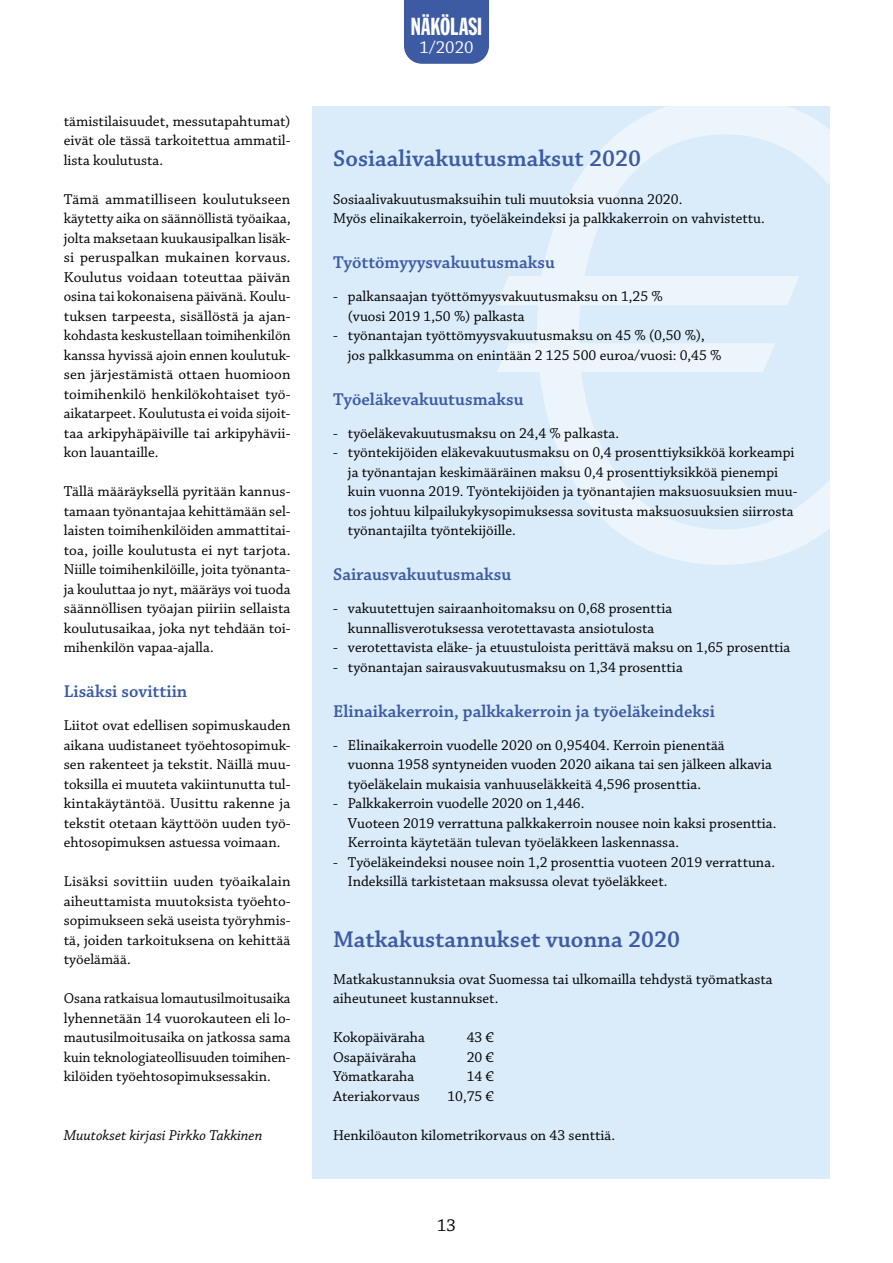
<style>
.page{position:relative;width:893px;height:1263px;background:#fff}
.page>*{position:absolute;margin:0;border:0;box-sizing:border-box;transform-origin:0 0}
.Otsikko_pienempi{font:600 24px "Chaparral Pro";color:#3c5ba3}
.t1{font:extra-condensed 24px "Franklin Gothic Extra Condensed S Si";color:#fff}
.Väliotsikko{font:600 18px "Chaparral Pro";color:#3c5ba3}
.t2{font:18px "Chaparral Pro";color:#fff}
.t3{font:18px "Chaparral Pro";color:#000}
.Leipis{font:15px/19.5px "Chaparral Pro";color:#000;text-align:justify}
.Leipis_luettelo{font:15px/19.5px "Chaparral Pro";color:#000}
.Leipis-2{font:italic 15px "Chaparral Pro";color:#000}
</style>
<div class="page">
<div style="left:312px;top:106px;width:517px;height:1073px;background:#daebfa"></div>
<svg style="left:497px;top:106px;width:332px;height:459px"></svg>
<div style="left:404px;top:0;width:85px;height:64px;background:#3c5ba3"></div>
<p class="Leipis" style="left:64px;top:112px;width:228px">tämistilaisuudet, messutapahtumat) eivät ole tässä tarkoitettua ammatil&shy;lista koulutusta.</p>
<p class="Leipis" style="left:64px;top:190px;width:228px">Tämä ammatilliseen koulutukseen käytetty aika on säännöllistä työaikaa, jolta maksetaan kuukausipalkan lisäk&shy;si peruspalkan mukainen korvaus.<br>Koulutus voidaan toteuttaa päivän osina tai kokonaisena päivänä. Koulu&shy;tuksen tarpeesta, sisällöstä ja ajan&shy;kohdasta keskustellaan toimihenkilön kanssa hyvissä ajoin ennen koulutuk&shy;sen järjestämistä ottaen huomioon toimihenkilö henkilökohtaiset työ&shy;aikatarpeet. Koulutusta ei voida sijoit&shy;taa arkipyhäpäiville tai arkipyhävii&shy;kon lauantaille.</p>
<p class="Leipis" style="left:64px;top:482px;width:228px">Tällä määräyksellä pyritään kannus&shy;tamaan työnantajaa kehittämään sel&shy;laisten toimihenkilöiden ammattitai&shy;toa, joille koulutusta ei nyt tarjota.<br>Niille toimihenkilöille, joita työnanta&shy;ja kouluttaa jo nyt, määräys voi tuoda säännöllisen työajan piiriin sellaista koulutusaikaa, joka nyt tehdään toi&shy;mihenkilön vapaa-ajalla.</p>
<p class="Väliotsikko" style="left:64px;top:681px;width:125px">Lisäksi sovittiin</p>
<p class="Leipis" style="left:64px;top:716px;width:228px">Liitot ovat edellisen sopimuskauden aikana uudistaneet työehtosopimuk&shy;sen rakenteet ja tekstit. Näillä muu&shy;toksilla ei muuteta vakiintunutta tul&shy;kintakäytäntöä. Uusittu rakenne ja tekstit otetaan käyttöön uuden työ&shy;ehtosopimuksen astuessa voimaan.</p>
<p class="Leipis" style="left:64px;top:872px;width:228px">Lisäksi sovittiin uuden työaikalain aiheuttamista muutoksista työehto&shy;sopimukseen sekä useista työryhmis&shy;tä, joiden tarkoituksena on kehittää työelämää.</p>
<p class="Leipis" style="left:64px;top:989px;width:228px">Osana ratkaisua lomautusilmoitusaika lyhennetään 14 vuorokauteen eli lo&shy;mautusilmoitusaika on jatkossa sama kuin teknologiateollisuuden toimihen&shy;kilöiden työehtosopimuksessakin.</p>
<p class="Leipis-2" style="left:64px;top:1127px;width:200px">Muutokset kirjasi Pirkko Takkinen</p>
<h1 class="t1" style="left:411px;top:14px;width:73px">NÄKÖLASI</h1>
<p class="t2" style="left:419px;top:38px;width:56px">1/2020</p>
<p class="Otsikko_pienempi" style="left:333px;top:144px;width:309px">Sosiaalivakuutusmaksut 2020</p>
<p class="Leipis" style="left:333px;top:190px;width:351px">Sosiaalivakuutusmaksuihin tuli muutoksia vuonna 2020.</p>
<p class="Leipis" style="left:333px;top:209px;width:433px">Myös elinaikakerroin, työeläkeindeksi ja palkkakerroin on vahvistettu.</p>
<p class="Väliotsikko" style="left:333px;top:252px;width:223px">Työttömyyysvakuutusmaksu</p>
<p class="Leipis_luettelo" style="left:348px;top:287px;width:316px;text-indent:-15px">- palkansaajan työttömyysvakuutusmaksu on 1,25 % (vuosi 2019 1,50 %) palkasta</p>
<p class="Leipis_luettelo" style="left:348px;top:326px;width:375px;text-indent:-15px">- työnantajan työttömyysvakuutusmaksu on 45 % (0,50 %), jos palkkasumma on enintään 2 125 500 euroa/vuosi: 0,45 %</p>
<p class="Väliotsikko" style="left:333px;top:389px;width:192px">Työeläkevakuutusmaksu</p>
<p class="Leipis_luettelo" style="left:333px;top:424px;width:288px">- työeläkevakuutusmaksu on 24,4 % palkasta.</p>
<p class="Leipis_luettelo" style="left:348px;top:443px;width:451px;text-indent:-15px">- työntekijöiden eläkevakuutusmaksu on 0,4 prosenttiyksikköä korkeampi ja työnantajan keskimääräinen maksu 0,4 prosenttiyksikköä pienempi kuin vuonna 2019. Työntekijöiden ja työnantajien maksuosuuksien muu&shy;tos johtuu kilpailukykysopimuksessa sovitusta maksuosuuksien siirrosta työnantajilta työntekijöille.</p>
<p class="Väliotsikko" style="left:333px;top:564px;width:180px">Sairausvakuutusmaksu</p>
<p class="Leipis_luettelo" style="left:333px;top:599px;width:341px;text-align:center">- vakuutettujen sairaanhoitomaksu on 0,68 prosenttia kunnallisverotuksessa verotettavasta ansiotulosta</p>
<p class="Leipis_luettelo" style="left:333px;top:638px;width:459px">- verotettavista eläke- ja etuustuloista perittävä maksu on 1,65 prosenttia</p>
<p class="Leipis_luettelo" style="left:333px;top:658px;width:351px">- työnantajan sairausvakuutusmaksu on 1,34 prosenttia</p>
<p class="Väliotsikko" style="left:333px;top:701px;width:383px">Elinaikakerroin, palkkakerroin ja työeläkeindeksi</p>
<p class="Leipis_luettelo" style="left:348px;top:736px;width:425px;text-indent:-15px">- Elinaikakerroin vuodelle 2020 on 0,95404. Kerroin pienentää vuonna 1958 syntyneiden vuoden 2020 aikana tai sen jälkeen alkavia työeläkelain mukaisia vanhuuseläkkeitä 4,596 prosenttia.</p>
<p class="Leipis_luettelo" style="left:348px;top:794px;width:430px;text-indent:-15px">- Palkkakerroin vuodelle 2020 on 1,446.<br>Vuoteen 2019 verrattuna palkkakerroin nousee noin kaksi prosenttia.<br>Kerrointa käytetään tulevan työeläkkeen laskennassa.</p>
<p class="Leipis_luettelo" style="left:348px;top:853px;width:429px;text-indent:-15px">- Työeläkeindeksi nousee noin 1,2 prosenttia vuoteen 2019 verrattuna.<br>Indeksillä tarkistetaan maksussa olevat työeläkkeet.</p>
<p class="Otsikko_pienempi" style="left:333px;top:925px;width:348px">Matkakustannukset vuonna 2020</p>
<p class="Leipis" style="left:333px;top:970px;width:441px">Matkakustannuksia ovat Suomessa tai ulkomailla tehdystä työmatkasta</p>
<p class="Leipis" style="left:333px;top:989px;width:167px">aiheutuneet kustannukset.</p>
<p class="Leipis" style="left:333px;top:1028px;width:93px">Kokopäiväraha</p>
<p class="Leipis" style="left:467px;top:1028px;width:28px">43 €</p>
<p class="Leipis" style="left:333px;top:1048px;width:85px">Osapäiväraha</p>
<p class="Leipis" style="left:467px;top:1048px;width:28px">20 €</p>
<p class="Leipis" style="left:333px;top:1067px;width:83px">Yömatkaraha</p>
<p class="Leipis" style="left:467px;top:1067px;width:28px">14 €</p>
<p class="Leipis" style="left:333px;top:1087px;width:88px">Ateriakorvaus</p>
<p class="Leipis" style="left:447px;top:1087px;width:48px">10,75 €</p>
<p class="Leipis" style="left:333px;top:1126px;width:284px">Henkilöauton kilometrikorvaus on 43 senttiä.</p>
<p class="t3" style="left:437px;top:1215px;width:20px">13</p>
</div>
